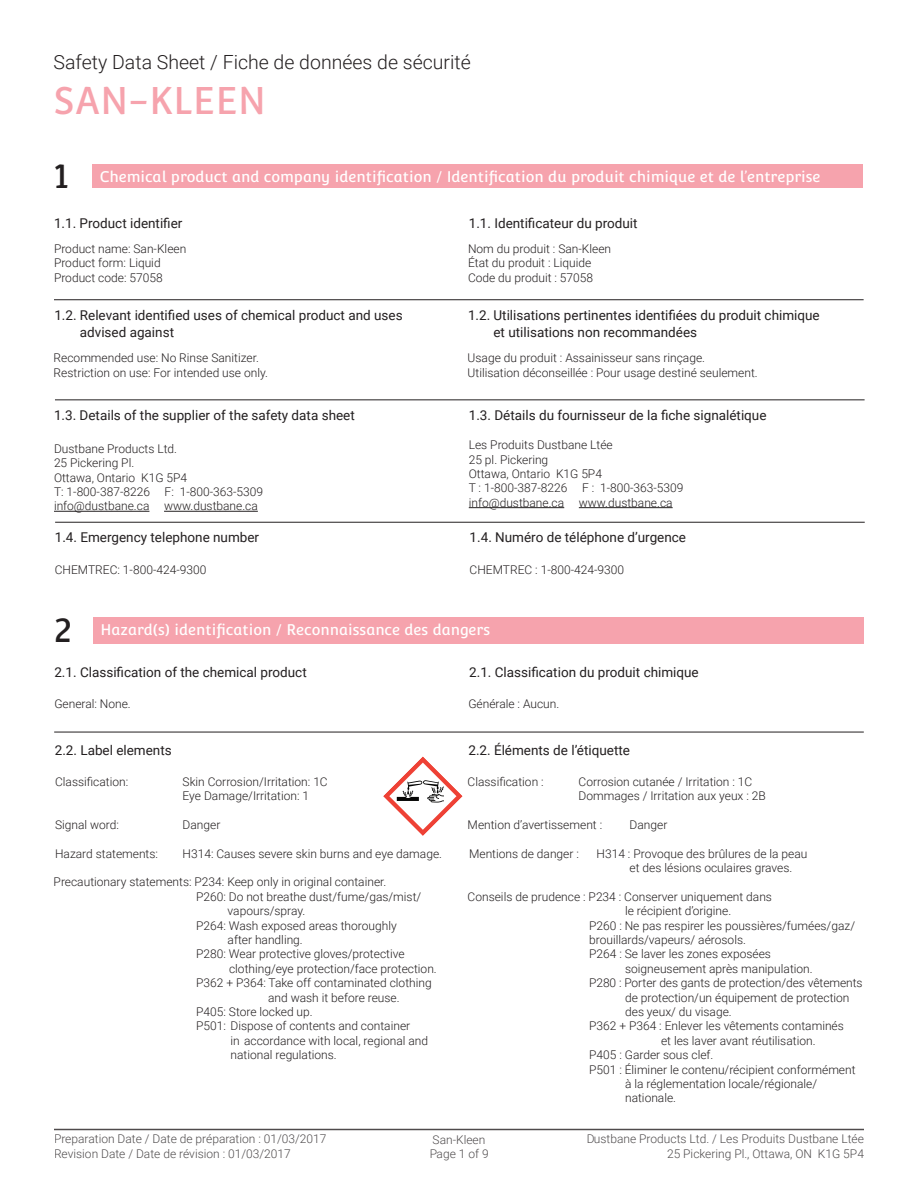
<style>
.page{position:relative;width:918px;height:1188px;background:#fff}
.page>*{position:absolute;margin:0;border:0;box-sizing:border-box;transform-origin:0 0}
.t1{font:37.5px "Convergence";color:#f6a3ad}
.t2{font:34.5px "Convergence";color:#231f20}
.t3{font:300 19.5px "Roboto";color:#231f20}
.t4{font:15px "Convergence";color:#fff}
.t5{font:13.5px/16.2px "Roboto";color:#231f20}
.t6{font:300 12px/14.4px "Roboto";color:#231f20}
</style>
<div class="page">
<hr style="left:54px;top:1129px;width:810px;height:1px;background:#231f20">
<div style="left:93px;top:164px;width:770px;height:24px;background:#f6a3ad"></div>
<hr style="left:54px;top:511px;width:95px;height:1px;background:#231f20">
<hr style="left:164px;top:511px;width:94px;height:1px;background:#231f20">
<hr style="left:469px;top:507px;width:95px;height:1px;background:#231f20">
<hr style="left:579px;top:507px;width:94px;height:1px;background:#231f20">
<div style="left:93px;top:618px;width:771px;height:26px;background:#f6a3ad"></div>
<hr style="left:54px;top:299px;width:810px;height:1px;background:#231f20">
<hr style="left:55px;top:400px;width:810px;height:1px;background:#231f20">
<hr style="left:55px;top:522px;width:810px;height:1px;background:#231f20">
<hr style="left:54px;top:732px;width:810px;height:1px;background:#231f20">
<svg style="left:383px;top:756px;width:80px;height:80px"></svg>
<h3 class="t3" style="left:54px;top:48px;width:419px">Safety Data Sheet / Fiche de données de sécurité</h3>
<h1 class="t1" style="left:54px;top:78px;width:214px">San-Kleen</h1>
<h2 class="t2" style="left:54px;top:155px;width:15px">1</h2>
<p class="t4" style="left:100px;top:167px;width:722px">Chemical product and company identification / Identification du produit chimique et de l’entreprise</p>
<p class="t5" style="left:54px;top:215px;width:130px">1.1. Product identifier</p>
<p class="t5" style="left:469px;top:215px;width:170px">1.1. Identificateur du produit</p>
<p class="t6" style="left:54px;top:241px;width:134px">Product name: San-Kleen<br>Product form: Liquid<br>Product code: 57058</p>
<p class="t6" style="left:468px;top:241px;width:145px">Nom du produit : San-Kleen<br>État du produit : Liquide<br>Code du produit : 57058</p>
<p class="t5" style="left:80px;top:307px;width:324px;text-indent:-26px">1.2. Relevant identified uses of chemical product and uses advised against</p>
<p class="t5" style="left:494px;top:307px;width:328px;text-indent:-26px">1.2. Utilisations pertinentes identifiées du produit chimique et utilisations non recommandées</p>
<p class="t6" style="left:54px;top:351px;width:216px">Recommended use: No Rinse Sanitizer.<br>Restriction on use: For intended use only.</p>
<p class="t6" style="left:468px;top:351px;width:292px">Usage du produit : Assainisseur sans rinçage.<br>Utilisation déconseillée : Pour usage destiné seulement.</p>
<p class="t5" style="left:54px;top:407px;width:302px">1.3. Details of the supplier of the safety data sheet</p>
<p class="t6" style="left:54px;top:441px;width:211px">Dustbane Products Ltd.<br>25 Pickering Pl.<br>Ottawa, Ontario K1G 5P4<br>T: 1-800-387-8226 F: 1-800-363-5309 info@dustbane.ca www.dustbane.ca</p>
<p class="t5" style="left:55px;top:529px;width:206px">1.4. Emergency telephone number</p>
<p class="t6" style="left:55px;top:563px;width:153px">CHEMTREC: 1-800-424-9300</p>
<p class="t5" style="left:469px;top:407px;width:299px">1.3. Détails du fournisseur de la fiche signalétique</p>
<p class="t6" style="left:469px;top:437px;width:216px">Les Produits Dustbane Ltée<br>25 pl. Pickering<br>Ottawa, Ontario K1G 5P4<br>T : 1-800-387-8226 F : 1-800-363-5309 info@dustbane.ca www.dustbane.ca</p>
<p class="t5" style="left:470px;top:529px;width:218px">1.4. Numéro de téléphone d’urgence</p>
<p class="t6" style="left:470px;top:563px;width:156px">CHEMTREC : 1-800-424-9300</p>
<h2 class="t2" style="left:55px;top:609px;width:19px">2</h2>
<p class="t4" style="left:101px;top:621px;width:391px">Hazard(s) identification / Reconnaissance des dangers</p>
<p class="t5" style="left:54px;top:664px;width:254px">2.1. Classification of the chemical product</p>
<p class="t5" style="left:469px;top:664px;width:231px">2.1. Classification du produit chimique</p>
<p class="t6" style="left:54px;top:696px;width:78px">General: None.</p>
<p class="t6" style="left:468px;top:696px;width:92px">Générale : Aucun.</p>
<p class="t5" style="left:55px;top:741px;width:118px">2.2. Label elements</p>
<p class="t5" style="left:468px;top:741px;width:163px">2.2. Éléments de l’étiquette</p>
<p class="t6" style="left:55px;top:774px;width:75px">Classification:</p>
<p class="t6" style="left:183px;top:774px;width:147px">Skin Corrosion/Irritation: 1C<br>Eye Damage/Irritation: 1</p>
<p class="t6" style="left:55px;top:817px;width:65px">Signal word:</p>
<p class="t6" style="left:183px;top:817px;width:39px">Danger</p>
<p class="t6" style="left:55px;top:846px;width:104px">Hazard statements:</p>
<p class="t6" style="left:183px;top:846px;width:261px">H314: Causes severe skin burns and eye damage.</p>
<p class="t6" style="left:54px;top:875px;width:334px">Precautionary statements: P234: Keep only in original container.</p>
<p class="t6" style="left:196px;top:889px;width:227px">P260: Do not breathe dust/fume/gas/mist/</p>
<p class="t6" style="left:228px;top:903px;width:79px">vapours/spray.</p>
<p class="t6" style="left:196px;top:918px;width:202px">P264: Wash exposed areas thoroughly</p>
<p class="t6" style="left:228px;top:932px;width:77px">after handling.</p>
<p class="t6" style="left:196px;top:947px;width:210px">P280: Wear protective gloves/protective</p>
<p class="t6" style="left:229px;top:961px;width:209px">clothing/eye protection/face protection.</p>
<p class="t6" style="left:196px;top:975px;width:237px">P362 + P364: Take off contaminated clothing</p>
<p class="t6" style="left:268px;top:990px;width:133px">and wash it before reuse.</p>
<p class="t6" style="left:196px;top:1004px;width:118px">P405: Store locked up.</p>
<p class="t6" style="left:196px;top:1019px;width:216px">P501: Dispose of contents and container</p>
<p class="t6" style="left:231px;top:1033px;width:199px">in accordance with local, regional and</p>
<p class="t6" style="left:231px;top:1047px;width:108px">national regulations.</p>
<p class="t6" style="left:468px;top:774px;width:78px">Classification :</p>
<p class="t6" style="left:579px;top:774px;width:189px">Corrosion cutanée / Irritation : 1C<br>Dommages / Irritation aux yeux : 2B</p>
<p class="t6" style="left:468px;top:817px;width:136px">Mention d’avertissement :</p>
<p class="t6" style="left:630px;top:817px;width:39px">Danger</p>
<p class="t6" style="left:469px;top:846px;width:111px">Mentions de danger :</p>
<p class="t6" style="left:630px;top:846px;width:179px;text-indent:-33px">H314 : Provoque des brûlures de la peau et des lésions oculaires graves.</p>
<p class="t6" style="left:468px;top:889px;width:306px">Conseils de prudence : P234 : Conserver uniquement dans</p>
<p class="t6" style="left:625px;top:903px;width:108px">le récipient d’origine.</p>
<p class="t6" style="left:589px;top:918px;width:267px">P260 : Ne pas respirer les poussières/fumées/gaz/</p>
<p class="t6" style="left:589px;top:932px;width:158px">brouillards/vapeurs/ aérosols.</p>
<p class="t6" style="left:589px;top:947px;width:183px">P264 : Se laver les zones exposées</p>
<p class="t6" style="left:625px;top:961px;width:189px">soigneusement après manipulation.</p>
<p class="t6" style="left:589px;top:975px;width:275px">P280 : Porter des gants de protection/des vêtements</p>
<p class="t6" style="left:625px;top:990px;width:226px">de protection/un équipement de protection</p>
<p class="t6" style="left:625px;top:1004px;width:108px">des yeux/ du visage.</p>
<p class="t6" style="left:589px;top:1019px;width:256px">P362 + P364 : Enlever les vêtements contaminés</p>
<p class="t6" style="left:661px;top:1033px;width:156px">et les laver avant réutilisation.</p>
<p class="t6" style="left:589px;top:1047px;width:126px">P405 : Garder sous clef.</p>
<p class="t6" style="left:589px;top:1062px;width:268px">P501 : Éliminer le contenu/récipient conformément</p>
<p class="t6" style="left:625px;top:1076px;width:194px">à la réglementation locale/régionale/</p>
<p class="t6" style="left:625px;top:1091px;width:53px">nationale.</p>
<p class="t6" style="left:54px;top:1132px;width:274px">Preparation Date / Date de préparation : 01/03/2017<br>Revision Date / Date de révision : 01/03/2017</p>
<p class="t6" style="left:429px;top:1132px;width:61px">San-Kleen<br>Page 1 of 9</p>
<p class="t6" style="left:586px;top:1132px;width:279px;text-align:right">Dustbane Products Ltd. / Les Produits Dustbane Ltée<br>25 Pickering Pl., Ottawa, ON K1G 5P4</p>
</div>
